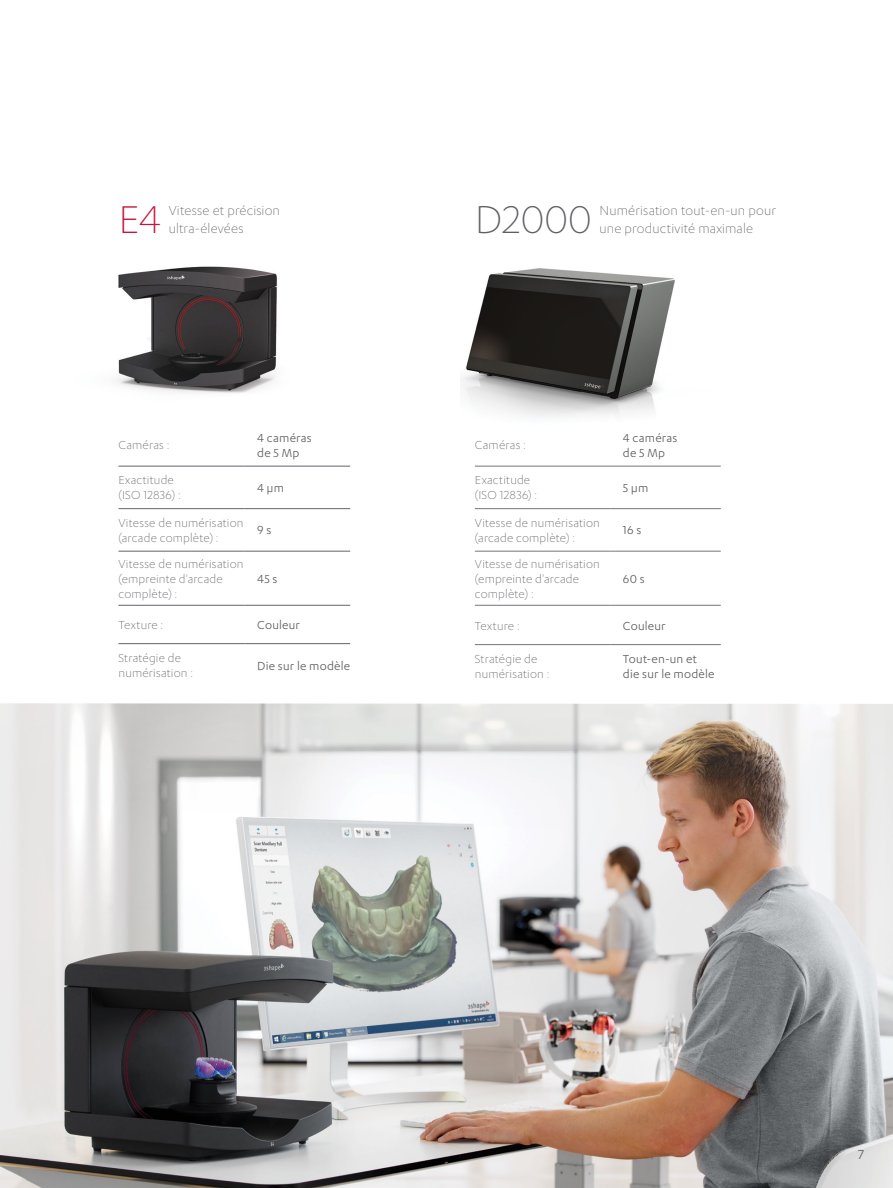
<style>
.page{position:relative;width:893px;height:1188px;background:#fff}
.page>*{position:absolute;margin:0;border:0;box-sizing:border-box;transform-origin:0 0}
.t1{font:300 45px "Karbon";color:#5f5f64}
.t2{font:300 45px "Karbon";color:#c8143c}
.t3{font:300 15px/18px "Karbon";letter-spacing:.01em;color:#5f5f64}
.t4{font:15px "Karbon";color:#5f5f64}
.t5{font:300 13.5px/15px "Karbon";letter-spacing:.015em;color:#5f5f64}
.t6{font:13.5px/15px "Karbon";letter-spacing:.015em;color:#5f5f64}
</style>
<div class="page">
<img style="left:0;top:704px;width:893px;height:484px">
<svg style="left:0;top:465px;width:731px;height:239px"></svg>
<img style="left:461px;top:268px;width:214px;height:149px">
<img style="left:116px;top:266px;width:161px;height:127px">
<hr style="left:118px;top:466px;width:126px;height:1px;background:#61646a">
<hr style="left:244px;top:466px;width:106px;height:1px;background:#61646a">
<hr style="left:118px;top:508px;width:126px;height:1px;background:#61646a">
<hr style="left:244px;top:508px;width:106px;height:1px;background:#61646a">
<hr style="left:118px;top:551px;width:126px;height:1px;background:#61646a">
<hr style="left:244px;top:551px;width:106px;height:1px;background:#61646a">
<hr style="left:118px;top:605px;width:126px;height:1px;background:#61646a">
<hr style="left:244px;top:605px;width:106px;height:1px;background:#61646a">
<hr style="left:118px;top:643px;width:126px;height:1px;background:#61646a">
<hr style="left:244px;top:643px;width:106px;height:1px;background:#61646a">
<hr style="left:475px;top:466px;width:135px;height:1px;background:#73767a">
<hr style="left:610px;top:466px;width:111px;height:1px;background:#73767a">
<hr style="left:475px;top:508px;width:135px;height:1px;background:#73767a">
<hr style="left:610px;top:508px;width:111px;height:1px;background:#73767a">
<hr style="left:475px;top:551px;width:135px;height:1px;background:#73767a">
<hr style="left:610px;top:551px;width:111px;height:1px;background:#73767a">
<hr style="left:475px;top:605px;width:135px;height:1px;background:#73767a">
<hr style="left:610px;top:605px;width:111px;height:1px;background:#73767a">
<hr style="left:475px;top:644px;width:135px;height:1px;background:#73767a">
<hr style="left:610px;top:644px;width:111px;height:1px;background:#73767a">
<p class="t3" style="left:169px;top:201px;width:113px">Vitesse et précision ultra-élevées</p>
<p class="t3" style="left:600px;top:201px;width:178px">Numérisation tout-en-un pour une productivité maximale</p>
<h1 class="t2" style="left:118px;top:195px;width:44px">E4</h1>
<h1 class="t1" style="left:475px;top:195px;width:118px">D2000</h1>
<p class="t5" style="left:118px;top:437px;width:52px">Caméras :</p>
<p class="t6" style="left:257px;top:430px;width:56px">4 caméras de 5 Mp</p>
<p class="t5" style="left:118px;top:473px;width:64px">Exactitude (ISO 12836) :</p>
<p class="t6" style="left:257px;top:480px;width:28px">4 µm</p>
<p class="t5" style="left:118px;top:515px;width:127px">Vitesse de numérisation (arcade complète) :</p>
<p class="t6" style="left:257px;top:523px;width:16px">9 s</p>
<p class="t5" style="left:118px;top:556px;width:127px">Vitesse de numérisation (empreinte d'arcade complète) :</p>
<p class="t6" style="left:257px;top:571px;width:22px">45 s</p>
<p class="t5" style="left:118px;top:617px;width:46px">Texture :</p>
<p class="t6" style="left:257px;top:617px;width:44px">Couleur</p>
<p class="t5" style="left:118px;top:650px;width:76px">Stratégie de numérisation :</p>
<p class="t6" style="left:257px;top:658px;width:94px">Die sur le modèle</p>
<p class="t5" style="left:475px;top:437px;width:52px">Caméras :</p>
<p class="t6" style="left:623px;top:430px;width:56px">4 caméras de 5 Mp</p>
<p class="t5" style="left:475px;top:473px;width:64px">Exactitude (ISO 12836) :</p>
<p class="t6" style="left:623px;top:480px;width:27px">5 µm</p>
<p class="t5" style="left:475px;top:515px;width:127px">Vitesse de numérisation (arcade complète) :</p>
<p class="t6" style="left:623px;top:523px;width:20px">16 s</p>
<p class="t5" style="left:475px;top:556px;width:127px">Vitesse de numérisation (empreinte d'arcade complète) :</p>
<p class="t6" style="left:623px;top:571px;width:23px">60 s</p>
<p class="t5" style="left:475px;top:618px;width:46px">Texture :</p>
<p class="t6" style="left:623px;top:618px;width:44px">Couleur</p>
<p class="t5" style="left:475px;top:651px;width:76px">Stratégie de numérisation :</p>
<p class="t6" style="left:623px;top:651px;width:93px">Tout-en-un et die sur le modèle</p>
<p class="t4" style="left:858px;top:1147px;width:8px">7</p>
</div>
